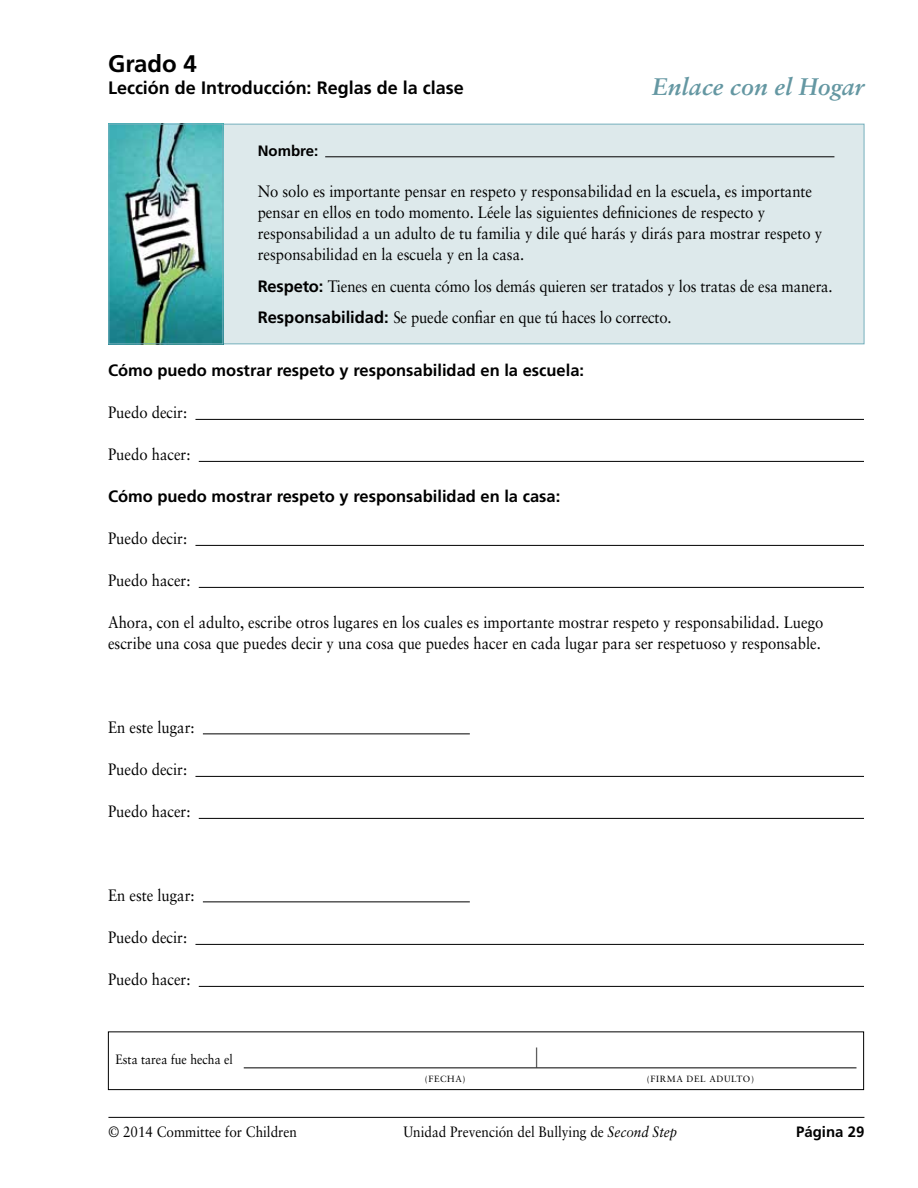
<style>
.page{position:relative;width:918px;height:1188px;background:#fff}
.page>*{position:absolute;margin:0;border:0;box-sizing:border-box;transform-origin:0 0}
.t1{font:25.5px "Sabon";color:#000;scale:.45 1}
.t2{font:italic 700 24px "Sabon";color:#6497a2}
.t3{font:700 24px "Frutiger";color:#000}
.t4{font:700 18px "Frutiger";color:#000}
.t5{font:16.5px/21px "Sabon";color:#000;scale:.9 1}
.t6{font:700 16.5px "Frutiger";color:#000}
.t7{font:15px "Sabon";color:#000;scale:.9 1}
.t8{font:700 15px "Frutiger";color:#000}
.t9{font:13.5px "Sabon";color:#000;scale:.9 1}
.t10{font:9px "Sabon";letter-spacing:.065em;color:#000}
.s1{font-family:"Frutiger";font-weight:700}
.s2{font-style:italic}
</style>
<div class="page">
<hr style="left:108px;top:1117px;width:756px;height:1px;background:#000">
<hr style="left:244px;top:1067px;width:612px;height:1px;background:#000">
<div style="left:108px;top:1031px;width:756px;height:59px;border:1px solid #000"></div>
<div style="left:109px;top:124px;width:755px;height:220px;background:#dde9eb"></div>
<hr style="left:325px;top:156px;width:509px;height:1px;background:#000">
<img style="left:110px;top:126px;width:111px;height:216px">
<div style="left:108px;top:124px;width:115px;height:220px;border:1px solid #76b0bd"></div>
<hr style="left:195px;top:419px;width:669px;height:1px;background:#000">
<hr style="left:199px;top:461px;width:665px;height:1px;background:#000">
<hr style="left:195px;top:545px;width:669px;height:1px;background:#000">
<hr style="left:199px;top:587px;width:665px;height:1px;background:#000">
<hr style="left:195px;top:776px;width:669px;height:1px;background:#000">
<hr style="left:199px;top:818px;width:665px;height:1px;background:#000">
<hr style="left:195px;top:944px;width:669px;height:1px;background:#000">
<hr style="left:199px;top:986px;width:665px;height:1px;background:#000">
<hr style="left:203px;top:733px;width:267px;height:1px;background:#000">
<hr style="left:203px;top:901px;width:267px;height:1px;background:#000">
<h2 class="t3" style="left:108px;top:50px;width:90px">Grado 4</h2>
<p class="t4" style="left:108px;top:77px;width:357px">Lección de Introducción: Reglas de la clase</p>
<h2 class="t2" style="left:652px;top:72px;width:213px">Enlace con el Hogar</h2>
<p class="t8" style="left:258px;top:142px;width:62px">Nombre:</p>
<p class="t5" style="left:258px;top:181px;width:629px">No solo es importante pensar en respeto y responsabilidad en la escuela, es importante pensar en ellos en todo momento. Léele las siguientes definiciones de respecto y responsabilidad a un adulto de tu familia y dile qué harás y dirás para mostrar respeto y responsabilidad en la escuela y en la casa.</p>
<p class="t5" style="left:258px;top:270px;width:640px;line-height:31.5px"><span class="s1">Respeto:</span> Tienes en cuenta cómo los demás quieren ser tratados y los tratas de esa manera.<br><span class="s1">Responsabilidad:</span> Se puede confiar en que tú haces lo correcto.</p>
<p class="t6" style="left:108px;top:360px;width:478px">Cómo puedo mostrar respeto y responsabilidad en la escuela:</p>
<p class="t5" style="left:108px;top:401px;width:90px">Puedo decir:</p>
<p class="t5" style="left:108px;top:443px;width:93px">Puedo hacer:</p>
<p class="t6" style="left:108px;top:486px;width:454px">Cómo puedo mostrar respeto y responsabilidad en la casa:</p>
<p class="t5" style="left:108px;top:527px;width:90px">Puedo decir:</p>
<p class="t5" style="left:108px;top:569px;width:93px">Puedo hacer:</p>
<p class="t5" style="left:108px;top:611px;width:796px">Ahora, con el adulto, escribe otros lugares en los cuales es importante mostrar respeto y responsabilidad. Luego escribe una cosa que puedes decir y una cosa que puedes hacer en cada lugar para ser respetuoso y responsable.</p>
<p class="t5" style="left:108px;top:716px;width:98px">En este lugar:</p>
<p class="t5" style="left:108px;top:758px;width:90px">Puedo decir:</p>
<p class="t5" style="left:108px;top:800px;width:93px">Puedo hacer:</p>
<p class="t5" style="left:108px;top:884px;width:98px">En este lugar:</p>
<p class="t5" style="left:108px;top:926px;width:90px">Puedo decir:</p>
<p class="t5" style="left:108px;top:968px;width:93px">Puedo hacer:</p>
<p class="t9" style="left:116px;top:1052px;width:132px">Esta tarea fue hecha el</p>
<p class="t10" style="left:425px;top:1074px;width:42px">(FECHA)</p>
<h1 class="t1" style="left:535px;top:1043px;width:7px">|</h1>
<p class="t10" style="left:647px;top:1074px;width:109px">(FIRMA DEL ADULTO)</p>
<p class="t7" style="left:108px;top:1122px;width:211px">© 2014 Committee for Children</p>
<p class="t7" style="left:404px;top:1122px;width:306px">Unidad Prevención del Bullying de <span class="s2">Second Step</span></p>
<p class="t8" style="left:796px;top:1122px;width:70px">Página 29</p>
</div>
